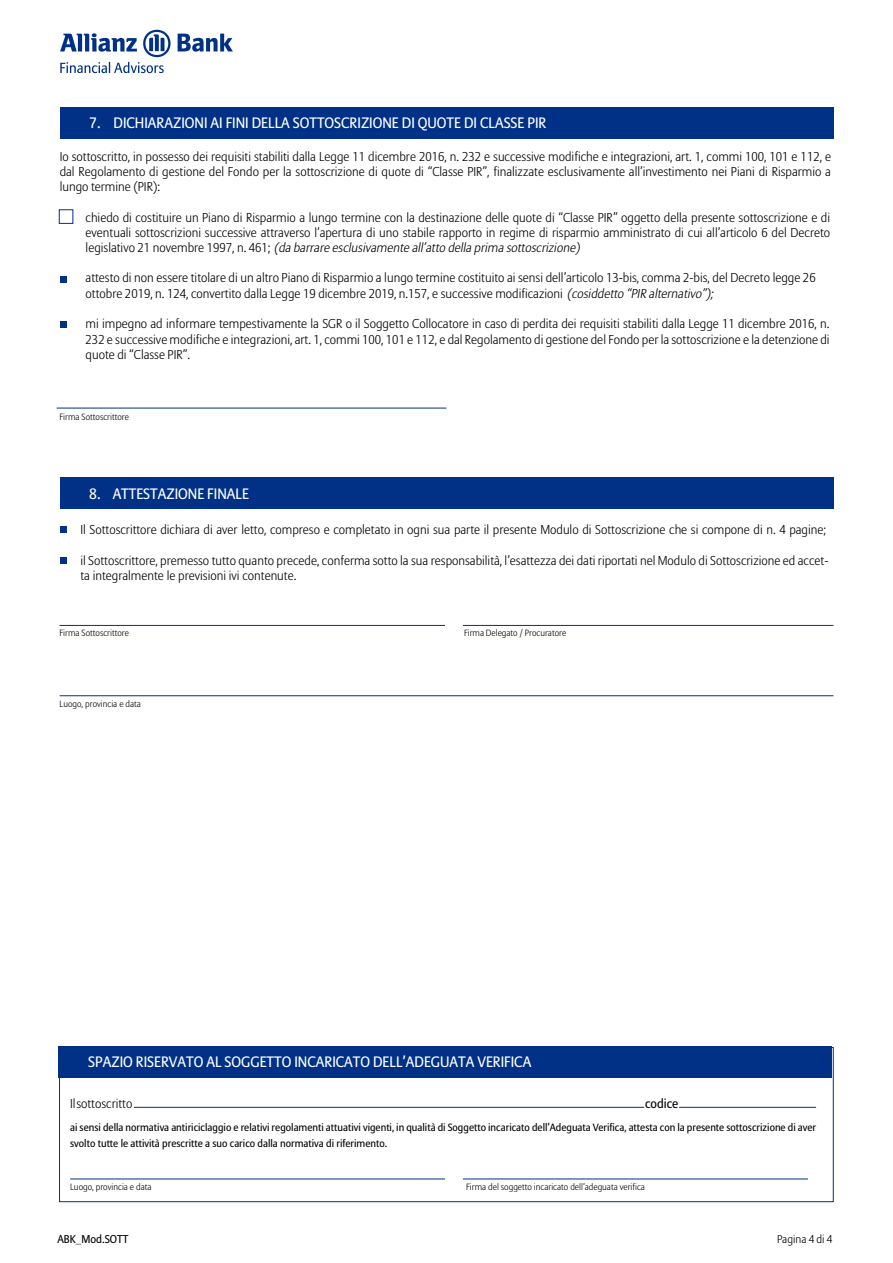
<style>
.page{position:relative;width:893px;height:1263px;background:#fff}
.page>*{position:absolute;margin:0;border:0;box-sizing:border-box;transform-origin:0 0}
.t1{font:15px "Allianz Sans";color:#fff}
.t2{font:300 12.75px/15.3px "Allianz Sans";color:#000;text-align:justify}
.t3{font:12.75px "Allianz Sans";color:#000}
.t4{font:11.25px "Allianz Sans";color:#000}
.t5{font:300 11.25px "Allianz Sans";color:#000}
.t6{font:10.5px/16.5px "Allianz Sans";color:#000}
.t7{font:300 9px "Allianz Sans";color:#000}
.s1{font-style:italic}
</style>
<div class="page">
<svg style="left:178px;top:34px;width:55px;height:18px"></svg>
<svg style="left:60px;top:30px;width:111px;height:43px"></svg>
<div style="left:58px;top:1047px;width:774px;height:31px;background:#003186"></div>
<hr style="left:70px;top:1179px;width:738px;height:1px;background:#003186">
<hr style="left:134px;top:1107px;width:510px;height:1px;background:#003186">
<hr style="left:679px;top:1107px;width:137px;height:1px;background:#003186">
<div style="left:445px;top:1173px;width:17px;height:17px;background:#fff"></div>
<div style="left:59px;top:1047px;width:774px;height:155px;border:1px solid #003186"></div>
<hr style="left:60px;top:625px;width:773px;height:1px;background:#003186">
<hr style="left:60px;top:695px;width:773px;height:1px;background:#003186">
<div style="left:445px;top:619px;width:17px;height:17px;background:#fff"></div>
<div style="left:60px;top:477px;width:773px;height:31px;background:#003186"></div>
<div style="left:60px;top:107px;width:773px;height:31px;background:#003186"></div>
<div style="left:59px;top:210px;width:14px;height:14px;border:1px solid #003186"></div>
<svg style="left:60px;top:276px;width:6px;height:6px"></svg>
<svg style="left:60px;top:321px;width:6px;height:6px"></svg>
<svg style="left:60px;top:527px;width:6px;height:6px"></svg>
<svg style="left:60px;top:558px;width:6px;height:6px"></svg>
<hr style="left:57px;top:408px;width:389px;height:1px;background:#003186">
<p class="t1" style="left:89px;top:114px;width:459px">7. DICHIARAZIONI AI FINI DELLA SOTTOSCRIZIONE DI QUOTE DI CLASSE PIR</p>
<p class="t2" style="left:60px;top:149px;width:773px">Io sottoscritto, in possesso dei requisiti stabiliti dalla Legge 11 dicembre 2016, n. 232 e successive modifiche e integrazioni, art. 1, commi 100, 101 e 112, e dal Regolamento di gestione del Fondo per la sottoscrizione di quote di “Classe PIR”, finalizzate esclusivamente all’investimento nei Piani di Risparmio a lungo termine (PIR):</p>
<p class="t2" style="left:86px;top:210px;width:746px">chiedo di costituire un Piano di Risparmio a lungo termine con la destinazione delle quote di “Classe PIR” oggetto della presente sottoscrizione e di eventuali sottoscrizioni successive attraverso l’apertura di uno stabile rapporto in regime di risparmio amministrato di cui all’articolo 6 del Decreto l e g i s l a t i vo 2 1 n ove m b re 1 9 9 7 , n . 4 6 1 ; <span class="s1">(da barrare esclusivamente all’atto della prima sottoscrizione)</span></p>
<p class="t2" style="left:86px;top:271px;width:732px">attesto di non essere titolare di un altro Piano di Risparmio a lungo termine costituito ai sensi dell’articolo 13-bis, comma 2-bis, del Decreto legge 26 ottobre 2019, n. 124, convertito dalla Legge 19 dicembre 2019, n.157, e successive modificazioni <span class="s1">(cosiddetto “PIR alternativo”);</span></p>
<p class="t2" style="left:86px;top:317px;width:745px">mi impegno ad informare tempestivamente la SGR o il Soggetto Collocatore in caso di perdita dei requisiti stabiliti dalla Legge 11 dicembre 2016, n.<br>232 e successive modifiche e integrazioni, art. 1, commi 100, 101 e 112, e dal Regolamento di gestione del Fondo per la sottoscrizione e la detenzione di quote di “Classe PIR”.</p>
<p class="t7" style="left:60px;top:411px;width:71px">Firma Sottoscrittore</p>
<p class="t1" style="left:89px;top:484px;width:161px">8. ATTESTAZIONE FINALE</p>
<p class="t2" style="left:80px;top:522px;width:747px">Il Sottoscrittore dichiara di aver letto, compreso e completato in ogni sua parte il presente Modulo di Sottoscrizione che si compone di n. 4 pagine;</p>
<p class="t2" style="left:80px;top:553px;width:749px">il Sottoscrittore, premesso tutto quanto precede, conferma sotto la sua responsabilità, l’esattezza dei dati riportati nel Modulo di Sottoscrizione ed accet&shy;ta integralmente le previsioni ivi contenute.</p>
<p class="t7" style="left:60px;top:628px;width:71px">Firma Sottoscrittore</p>
<p class="t7" style="left:60px;top:698px;width:83px">Luogo, provincia e data</p>
<p class="t7" style="left:464px;top:628px;width:104px">Firma Delegato / Procuratore</p>
<p class="t1" style="left:88px;top:1053px;width:445px">SPAZIO RISERVATO AL SOGGETTO INCARICATO DELL’ADEGUATA VERIFICA</p>
<p class="t2" style="left:70px;top:1096px;width:64px">Il sottoscritto</p>
<p class="t3" style="left:645px;top:1095px;width:35px">codice</p>
<p class="t6" style="left:70px;top:1119px;width:747px">ai sensi della normativa antiriciclaggio e relativi regolamenti attuativi vigenti, in qualità di Soggetto incaricato dell’Adeguata Verifica, attesta con la presente sottoscrizione di aver svolto tutte le attività prescritte a suo carico dalla normativa di riferimento.</p>
<p class="t7" style="left:70px;top:1181px;width:83px">Luogo, provincia e data</p>
<p class="t7" style="left:466px;top:1181px;width:180px">Firma del soggetto incaricato dell’adeguata verifica</p>
<p class="t4" style="left:57px;top:1232px;width:73px">ABK_Mod.SOTT</p>
<p class="t5" style="left:777px;top:1232px;width:57px">Pagina 4 di 4</p>
</div>
